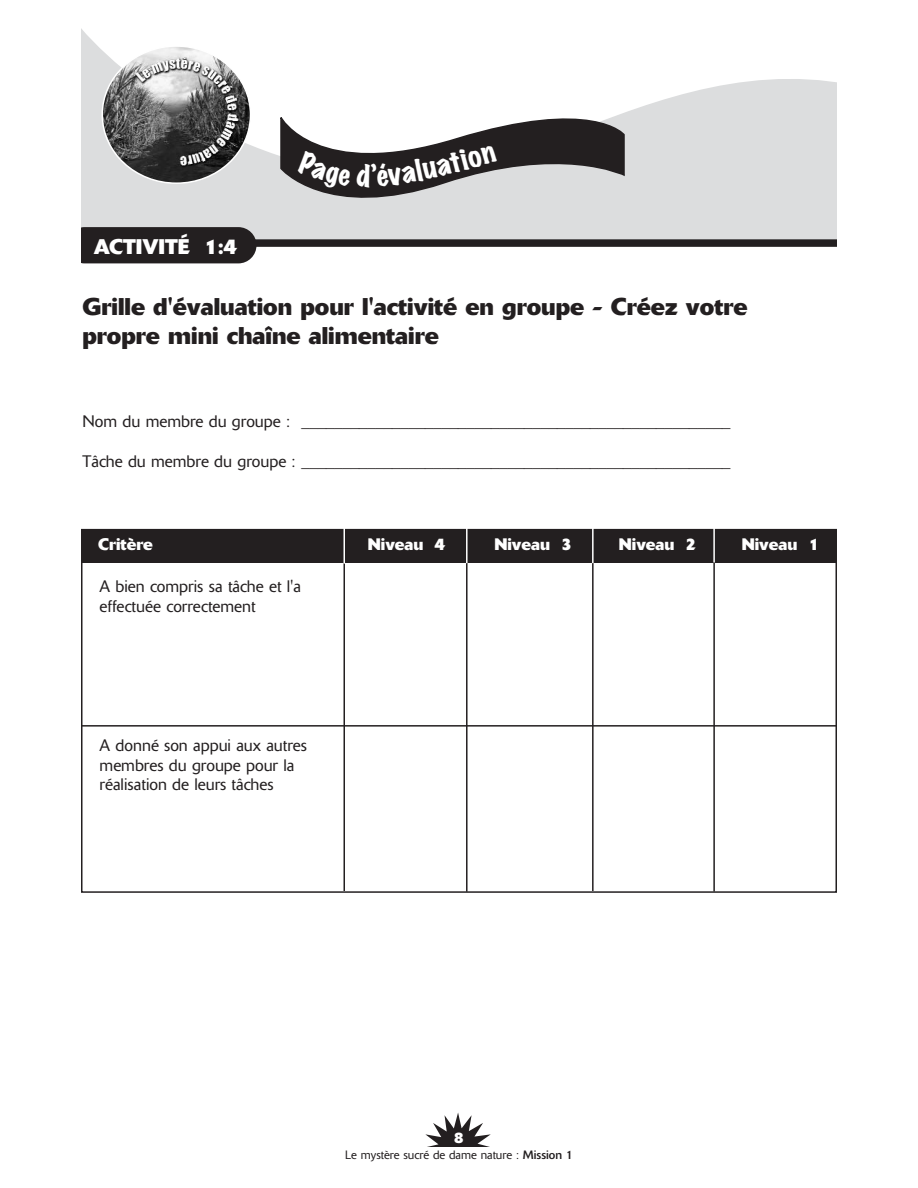
<style>
.page{position:relative;width:918px;height:1188px;background:#fff}
.page>*{position:absolute;margin:0;border:0;box-sizing:border-box;transform-origin:0 0}
.t1{font:700 24px/28.8px "Delta";color:#231f20}
.t2{font:700 21px "Delta";color:#fff}
.t3{font:300 16.5px/19.8px "Delta";color:#231f20}
.t4{font:700 16.5px "Delta";color:#fff}
.t5{font:700 15px "Delta";color:#fff}
.t6{font:300 12px "Delta";color:#231f20}
.s1{font-weight:400}
</style>
<div class="page">
<svg style="left:425px;top:1113px;width:66px;height:34px"></svg>
<svg style="left:81px;top:28px;width:756px;height:211px;fill:#dcddde"></svg>
<svg style="left:280px;top:95px;width:346px;height:129px"></svg>
<svg style="left:102px;top:45px;width:149px;height:139px"></svg>
<div style="left:82px;top:239px;width:755px;height:8px;background:#231f20"></div>
<div style="left:67px;top:227px;width:189px;height:36px;background:#231f20;border-radius:18px"></div>
<div style="left:0;top:0;width:81px;height:295px;background:#fff"></div>
<div style="left:81px;top:529px;width:756px;height:34px;background:#231f20"></div>
<hr style="left:344px;top:560px;width:1px;height:331px;background:#231f20">
<hr style="left:466px;top:556px;width:2px;height:336px;background:#231f20">
<hr style="left:592px;top:557px;width:2px;height:334px;background:#231f20">
<hr style="left:713px;top:556px;width:2px;height:336px;background:#231f20">
<hr style="left:344px;top:521px;width:1px;height:43px;background:#fff">
<hr style="left:466px;top:521px;width:2px;height:42px;background:#fff">
<hr style="left:592px;top:524px;width:2px;height:39px;background:#fff">
<hr style="left:713px;top:521px;width:2px;height:42px;background:#fff">
<hr style="left:81px;top:725px;width:756px;height:2px;background:#231f20">
<svg style="left:281px;top:97px;width:343px;height:125px"></svg>
<p class="t2" style="left:94px;top:239px;width:145px">ACTIVITÉ 1:4</p>
<h1 class="t1" style="left:82px;top:295px;width:666px">Grille d'évaluation pour l'activité en groupe - Créez votre propre mini chaîne alimentaire</h1>
<p class="t3" style="left:82px;top:413px;width:650px">Nom du membre du groupe : ____________________________________________________</p>
<p class="t3" style="left:82px;top:453px;width:650px">Tâche du membre du groupe : ____________________________________________________</p>
<p class="t4" style="left:98px;top:538px;width:56px">Critère</p>
<p class="t4" style="left:368px;top:538px;width:79px">Niveau 4</p>
<p class="t4" style="left:494px;top:538px;width:79px">Niveau 3</p>
<p class="t4" style="left:619px;top:538px;width:79px">Niveau 2</p>
<p class="t4" style="left:742px;top:538px;width:79px">Niveau 1</p>
<p class="t3" style="left:100px;top:578px;width:203px">A bien compris sa tâche et l'a effectuée correctement</p>
<p class="t3" style="left:100px;top:737px;width:209px">A donné son appui aux autres membres du groupe pour la réalisation de leurs tâches</p>
<p class="t5" style="left:454px;top:1133px;width:11px">8</p>
<p class="t6" style="left:345px;top:1151px;width:229px">Le mystère sucré de dame nature : <span class="s1">Mission 1</span></p>
</div>
